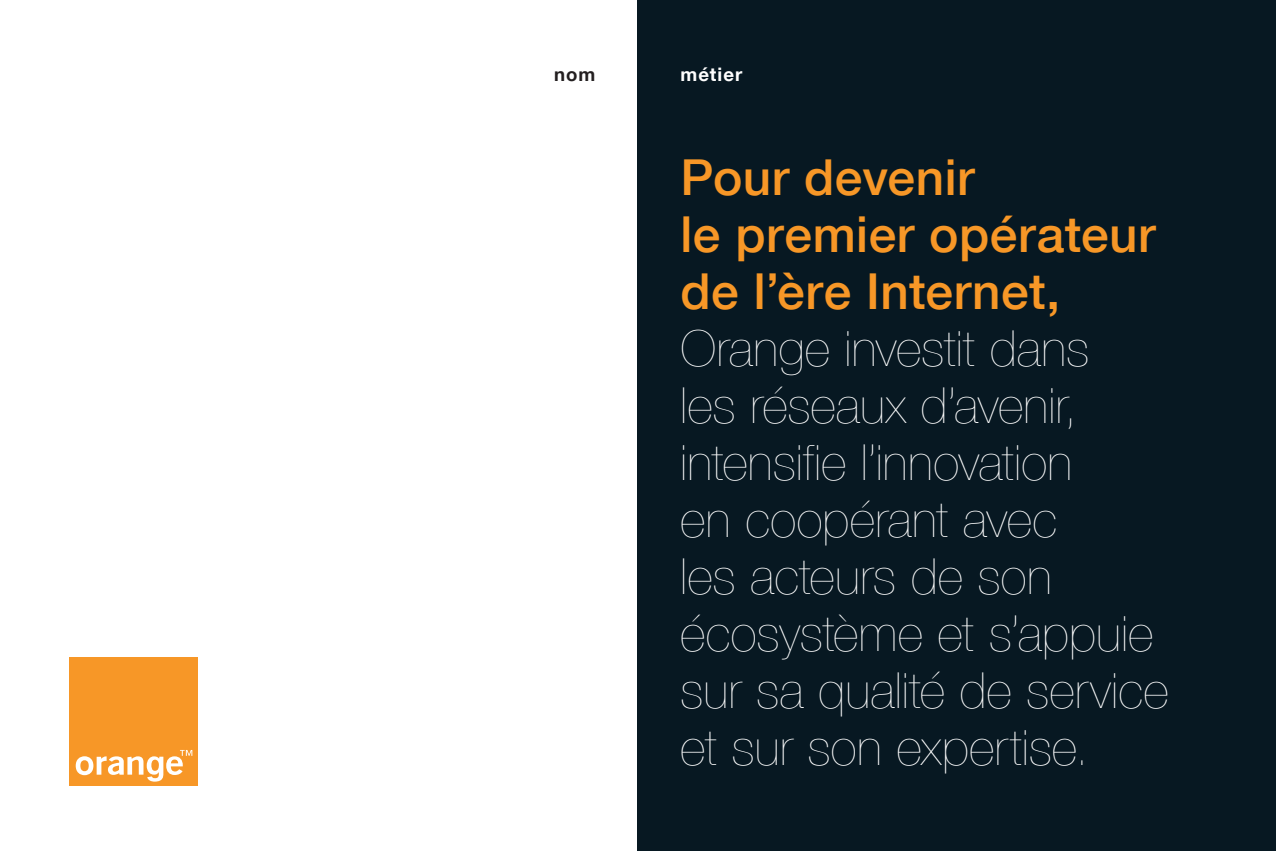
<style>
.page{position:relative;width:1276px;height:851px;background:#fff}
.page>*{position:absolute;margin:0;border:0;box-sizing:border-box;transform-origin:0 0}
.t1{font:200 49.5px/57px "Helvetica Neue LT Com";letter-spacing:.01em;color:#fff}
.t2{font:500 49.5px/57px "Helvetica Neue LT Com";letter-spacing:.01em;color:#f79727}
.t3{font:700 18.6px "Helvetica Neue LT Com";letter-spacing:.055em;color:#fff}
.t4{font:700 18.6px "Helvetica Neue LT Com";color:#231f20}
</style>
<div class="page">
<div style="left:638px;top:0;width:638px;height:850px;background:#071822"></div>
<div style="left:69px;top:656px;width:128px;height:129px;background:#f79727"></div>
<svg style="left:76px;top:750px;width:116px;height:31px"></svg>
<p class="t4" style="left:554px;top:63px;width:43px">nom</p>
<p class="t3" style="left:680px;top:63px;width:63px">métier</p>
<p class="t2" style="left:680px;top:148px;width:476px">Pour devenir<br>le premier opérateur de l’ère Internet,</p>
<p class="t1" style="left:680px;top:319px;width:489px">Orange investit dans<br>les réseaux d’avenir, intensifie l’innovation<br>en coopérant avec<br>les acteurs de son écosystème et s’appuie sur sa qualité de service et sur son expertise.</p>
</div>
